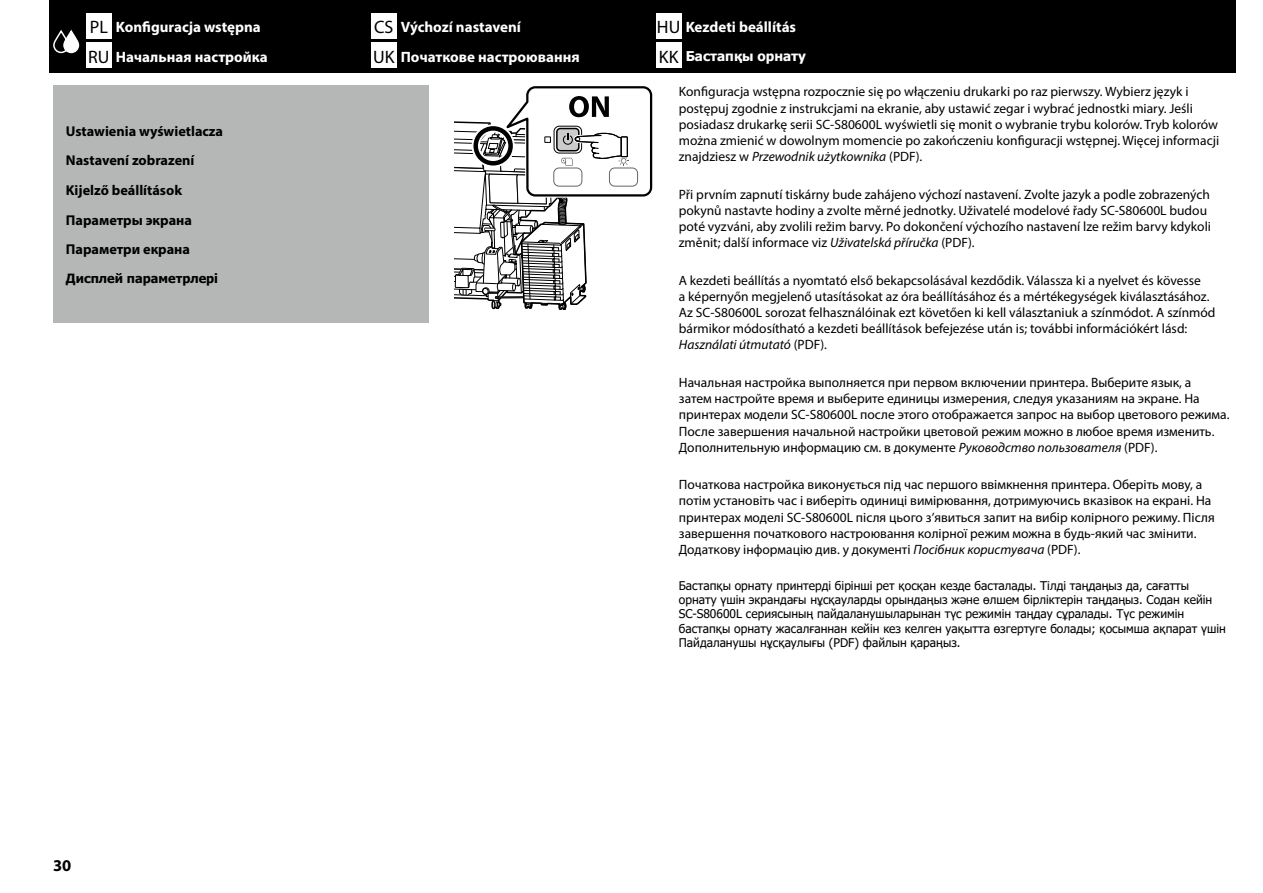
<style>
.page{position:relative;width:1263px;height:893px;background:#fff}
.page>*{position:absolute;margin:0;border:0;box-sizing:border-box;transform-origin:0 0}
.t1{font:700 16.5px "Myriad Pro";color:#000}
.t2{font:700 15px "Myriad Pro";color:#fff}
.t3{font:700 14.25px/29px "Myriad Pro";color:#000}
.t4{font:13.5px/16.2px "Myriad Pro";color:#000}
.t5{font:700 13.5px "Tahoma";color:#fff}
.t6{font:700 12.75px "Tahoma";color:#000}
.t7{font:12px/14.4px "Tahoma";color:#000}
.s1{font-weight:400;font-size:18px;color:#000}
.s2{font-family:"Myriad Pro";font-weight:400;font-size:18px;color:#000}
.s3{font-style:italic}
</style>
<div class="page">
<div style="left:49px;top:0;width:1186px;height:72px;background:#000"></div>
<svg style="left:53px;top:30px;width:26px;height:23px"></svg>
<svg style="left:454px;top:86px;width:199px;height:225px"></svg>
<div style="left:371px;top:43px;width:25px;height:25px;background:#fff"></div>
<div style="left:656px;top:43px;width:25px;height:25px;background:#fff"></div>
<div style="left:86px;top:13px;width:26px;height:25px;background:#fff"></div>
<div style="left:371px;top:13px;width:25px;height:25px;background:#fff"></div>
<div style="left:656px;top:13px;width:25px;height:25px;background:#fff"></div>
<div style="left:86px;top:43px;width:26px;height:25px;background:#fff"></div>
<div style="left:53px;top:85px;width:376px;height:237px;background:#b5b6b6"></div>
<p class="t2" style="left:90px;top:17px;width:173px"><span class="s1">PL</span> Konfiguracja wstępna</p>
<p class="t2" style="left:374px;top:17px;width:148px"><span class="s1">CS</span> Výchozí nastavení</p>
<p class="t2" style="left:657px;top:17px;width:141px"><span class="s1">HU</span> Kezdeti beállítás</p>
<p class="t2" style="left:88px;top:47px;width:181px"><span class="s1">RU</span> Начальная настройка</p>
<p class="t2" style="left:373px;top:47px;width:208px"><span class="s1">UK</span> Початкове настроювання</p>
<p class="t5" style="left:659px;top:47px;width:149px"><span class="s2">KK</span> Бастапқы орнату</p>
<p class="t3" style="left:66px;top:116px;width:159px">Ustawienia wyświetlacza<br>Nastavení zobrazení</p>
<p class="t3" style="left:66px;top:175px;width:128px;line-height:30.3px">Kijelző beállítások<br>Параметры экрана</p>
<p class="t3" style="left:66px;top:234px;width:126px">Параметри екрана</p>
<p class="t6" style="left:66px;top:269px;width:154px">Дисплей параметрлері</p>
<p class="t1" style="left:53px;top:854px;width:20px">30</p>
<p class="t4" style="left:679px;top:84px;width:542px">Konfiguracja wstępna rozpocznie się po włączeniu drukarki po raz pierwszy. Wybierz język i postępuj zgodnie z instrukcjami na ekranie, aby ustawić zegar i wybrać jednostki miary. Jeśli posiadasz drukarkę serii SC-S80600L wyświetli się monit o wybranie trybu kolorów. Tryb kolorów można zmienić w dowolnym momencie po zakończeniu konfiguracji wstępnej. Więcej informacji znajdziesz w <span class="s3">Przewodnik użytkownika</span> (PDF).</p>
<p class="t4" style="left:679px;top:186px;width:534px">Při prvním zapnutí tiskárny bude zahájeno výchozí nastavení. Zvolte jazyk a podle zobrazených pokynů nastavte hodiny a zvolte měrné jednotky. Uživatelé modelové řady SC-S80600L budou poté vyzváni, aby zvolili režim barvy. Po dokončení výchozího nastavení lze režim barvy kdykoli změnit; další informace viz <span class="s3">Uživatelská příručka</span> (PDF).</p>
<p class="t4" style="left:679px;top:272px;width:538px">A kezdeti beállítás a nyomtató első bekapcsolásával kezdődik. Válassza ki a nyelvet és kövesse<br>a képernyőn megjelenő utasításokat az óra beállításához és a mértékegységek kiválasztásához.<br>Az SC-S80600L sorozat felhasználóinak ezt követően ki kell választaniuk a színmódot. A színmód bármikor módosítható a kezdeti beállítások befejezése után is; további információkért lásd:<br><span class="s3">Használati útmutató</span> (PDF).</p>
<p class="t4" style="left:679px;top:374px;width:552px">Начальная настройка выполняется при первом включении принтера. Выберите язык, а<br>затем настройте время и выберите единицы измерения, следуя указаниям на экране. На принтерах модели SC-S80600L после этого отображается запрос на выбор цветового режима.<br>После завершения начальной настройки цветовой режим можно в любое время изменить.<br>Дополнительную информацию см. в документе <span class="s3">Руководство пользователя</span> (PDF).</p>
<p class="t4" style="left:679px;top:476px;width:537px">Початкова настройка виконується під час першого ввімкнення принтера. Оберіть мову, а потім установіть час і виберіть одиниці вимірювання, дотримуючись вказівок на екрані. На принтерах моделі SC-S80600L після цього з’явиться запит на вибір колірного режиму. Після завершення початкового настроювання колірної режим можна в будь-який час змінити.<br>Додаткову інформацію див. у документі <span class="s3">Посібник користувача</span> (PDF).</p>
<p class="t7" style="left:679px;top:579px;width:548px">Бастапқы орнату принтерді бірінші рет қосқан кезде басталады. Тілді таңдаңыз да, сағатты орнату үшін экрандағы нұсқауларды орындаңыз және өлшем бірліктерін таңдаңыз. Содан кейін SC-S80600L сериясының пайдаланушыларынан түс режимін таңдау сұралады. Түс режимін бастапқы орнату жасалғаннан кейін кез келген уақытта өзгертуге болады; қосымша ақпарат үшін Пайдаланушы нұсқаулығы (PDF) файлын қараңыз.</p>
</div>
